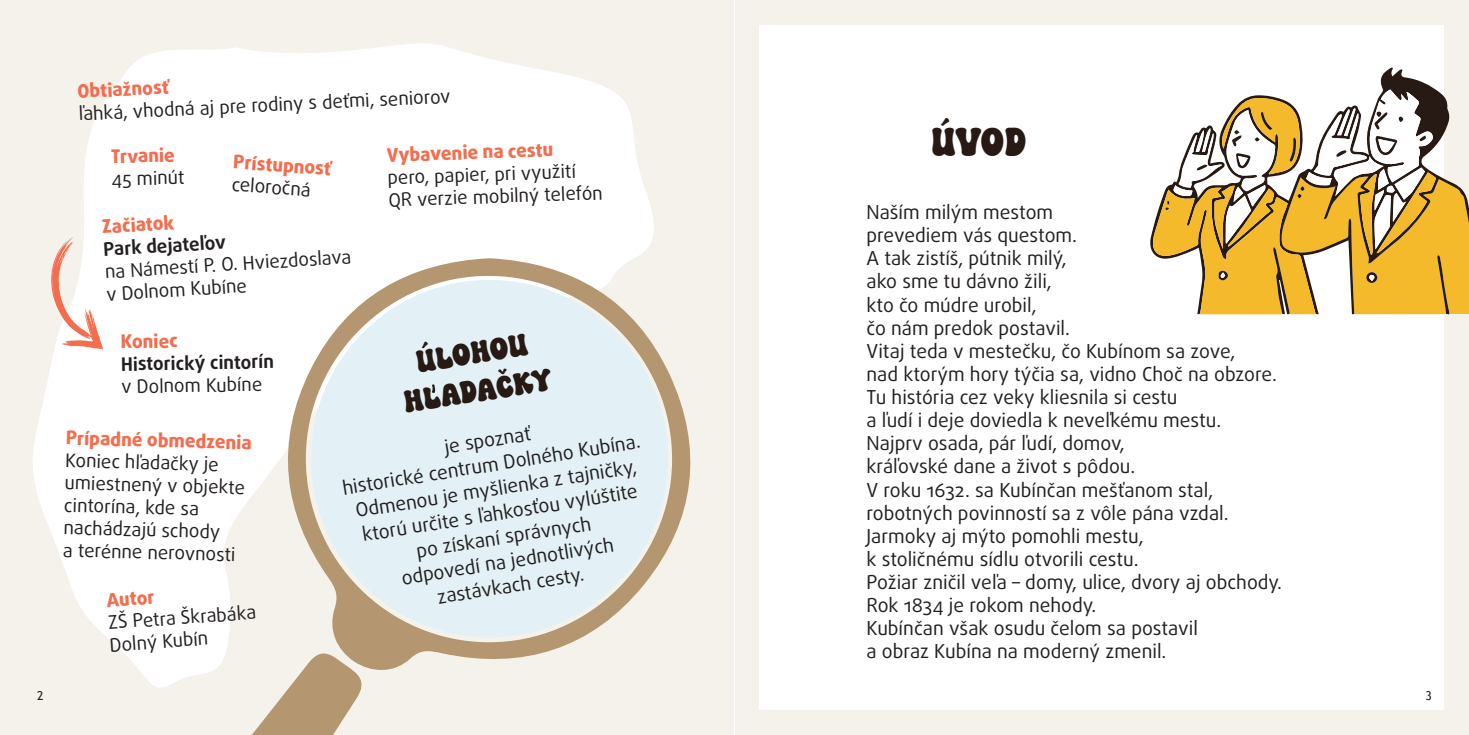
<style>
.page{position:relative;width:1469px;height:735px;background:#fff}
.page>*{position:absolute;margin:0;border:0;box-sizing:border-box;transform-origin:0 0}
.kapitola{font:40.25px "Super Spicy";color:#271913}
.t1{font:31.5px "Super Spicy";color:#271913}
.text{font:19.25px/24.5px "Daxline Pro";color:#231f20;text-align:center}
.text-2{font:18.72px/22.4px "Daxline Pro";color:#231f20}
.text-3{font:800 18.72px "Daxline Pro";color:#f36d4e}
.text-4{font:700 18.72px "Daxline Pro";color:#231f20}
.t2{font:12.25px "Trebuchet MS";color:#231f20}
</style>
<div class="page">
<div style="left:734px;top:0;width:734px;height:734px;background:#f5f1eb"></div>
<div style="left:759px;top:25px;width:684px;height:684px;background:#fff"></div>
<div style="left:0;top:0;width:734px;height:734px;background:#f5f1eb"></div>
<svg style="left:33px;top:43px;width:621px;height:616px;fill:#fff"></svg>
<svg style="left:51px;top:237px;width:52px;height:112px"></svg>
<svg style="left:274px;top:258px;width:417px;height:412px;fill:#e3f1f7"></svg>
<svg style="left:130px;top:644px;width:238px;height:90px"></svg>
<svg style="left:432px;top:384px;width:4px;height:9px"></svg>
<svg style="left:1150px;top:67px;width:294px;height:184px"></svg>
<svg style="left:1152px;top:89px;width:316px;height:225px"></svg>
<hr style="left:734px;top:0;width:1px;height:734px;background:#fff">
<p class="text-3" style="left:77px;top:79px;width:93px;rotate:-3deg">Obtiažnosť</p>
<p class="text-2" style="left:78px;top:103px;width:374px;rotate:-3deg">ľahká, vhodná aj pre rodiny s deťmi, seniorov</p>
<p class="text-3" style="left:111px;top:143px;width:65px;rotate:-1deg">Trvanie</p>
<p class="text-2" style="left:111px;top:167px;width:75px;rotate:-1deg">45 minút</p>
<p class="text-3" style="left:234px;top:149px;width:99px;rotate:4deg">Prístupnosť</p>
<p class="text-2" style="left:232px;top:173px;width:81px;rotate:4deg">celoročná</p>
<p class="text-3" style="left:101px;top:214px;width:74px;rotate:-4deg">Začiatok</p>
<p class="text-4" style="left:103px;top:237px;width:124px;rotate:-4deg">Park dejateľov</p>
<p class="text-2" style="left:104px;top:261px;width:248px;rotate:-4deg">na Námestí P. O. Hviezdoslava</p>
<p class="text-2" style="left:105px;top:283px;width:142px;rotate:-4deg">v Dolnom Kubíne</p>
<p class="text-3" style="left:120px;top:329px;width:59px;rotate:-1deg">Koniec</p>
<p class="text-4" style="left:121px;top:351px;width:154px;rotate:-1deg">Historický cintorín</p>
<p class="text-2" style="left:121px;top:375px;width:142px;rotate:-1deg">v Dolnom Kubíne</p>
<p class="text-3" style="left:386px;top:142px;width:168px;rotate:-2deg">Vybavenie na cestu</p>
<p class="text-2" style="left:387px;top:166px;width:190px;rotate:-2deg">pero, papier, pri využití</p>
<p class="text-2" style="left:388px;top:189px;width:216px;rotate:-2deg">QR verzie mobilný telefón</p>
<p class="t1" style="left:413px;top:341px;width:114px;rotate:-9deg">ÚLOHOU</p>
<p class="t1" style="left:401px;top:381px;width:151px;rotate:-9deg">HLADAČKY</p>
<p class="text-3" style="left:66px;top:424px;width:187px;rotate:2deg">Prípadné obmedzenia</p>
<p class="text-2" style="left:66px;top:448px;width:182px;rotate:2deg">Koniec hľadačky je umiestnený v objekte</p>
<p class="text-2" style="left:65px;top:493px;width:136px;rotate:2deg">cintorína, kde sa</p>
<p class="text-2" style="left:64px;top:515px;width:158px;rotate:2deg">nachádzajú schody</p>
<p class="text-2" style="left:63px;top:537px;width:174px;rotate:2deg">a terénne nerovnosti</p>
<p class="text-3" style="left:106px;top:587px;width:50px;rotate:-4deg">Autor</p>
<p class="text-2" style="left:107px;top:611px;width:150px;rotate:-4deg">ZŠ Petra Škrabáka<br>Dolný Kubín</p>
<p class="text" style="left:443px;top:434px;width:88px;rotate:-9deg">je spoznať</p>
<p class="text" style="left:341px;top:475px;width:303px;rotate:-9deg">historické centrum Dolného Kubína.<br>Odmenou je myšlienka z tajničky,</p>
<p class="text" style="left:360px;top:522px;width:280px;rotate:-9deg">ktorú určite s ľahkosťou vylúštite</p>
<p class="text" style="left:414px;top:538px;width:178px;rotate:-9deg">po získaní správnych</p>
<p class="text" style="left:400px;top:565px;width:216px;rotate:-9deg">odpovedí na jednotlivých</p>
<p class="text" style="left:435px;top:584px;width:150px;rotate:-9deg">zastávkach cesty.</p>
<p class="kapitola" style="left:931px;top:114px;width:97px">ÚVOD</p>
<p class="text" style="left:866px;top:200px;width:188px">Naším milým mestom</p>
<p class="text" style="left:866px;top:223px;width:212px">prevediem vás questom.</p>
<p class="text" style="left:866px;top:246px;width:202px">A tak zistíš, pútnik milý,</p>
<p class="text" style="left:866px;top:269px;width:187px">ako sme tu dávno žili,</p>
<p class="text" style="left:866px;top:292px;width:172px">kto čo múdre urobil,</p>
<p class="text" style="left:866px;top:315px;width:205px">čo nám predok postavil.</p>
<p class="text" style="left:866px;top:338px;width:370px">Vitaj teda v mestečku, čo Kubínom sa zove,</p>
<p class="text" style="left:866px;top:362px;width:412px">nad ktorým hory týčia sa, vidno Choč na obzore.</p>
<p class="text" style="left:866px;top:385px;width:312px">Tu história cez veky kliesnila si cestu</p>
<p class="text" style="left:866px;top:408px;width:356px">a ľudí i deje doviedla k neveľkému mestu.</p>
<p class="text" style="left:866px;top:431px;width:260px">Najprv osada, pár ľudí, domov,</p>
<p class="text" style="left:866px;top:454px;width:270px">kráľovské dane a život s pôdou.</p>
<p class="text" style="left:866px;top:477px;width:348px">V roku 1632. sa Kubínčan mešťanom stal,</p>
<p class="text" style="left:866px;top:500px;width:363px">robotných povinností sa z vôle pána vzdal.</p>
<p class="text" style="left:866px;top:523px;width:278px">Jarmoky aj mýto pomohli mestu,</p>
<p class="text" style="left:866px;top:546px;width:274px">k stoličnému sídlu otvorili cestu.</p>
<p class="text" style="left:866px;top:569px;width:417px">Požiar zničil veľa – domy, ulice, dvory aj obchody.</p>
<p class="text" style="left:866px;top:593px;width:231px">Rok 1834 je rokom nehody.</p>
<p class="text" style="left:866px;top:616px;width:333px">Kubínčan však osudu čelom sa postavil</p>
<p class="text" style="left:866px;top:639px;width:301px">a obraz Kubína na moderný zmenil.</p>
<p class="t2" style="left:37px;top:687px;width:8px">2</p>
<p class="t2" style="left:1425px;top:687px;width:8px">3</p>
</div>
